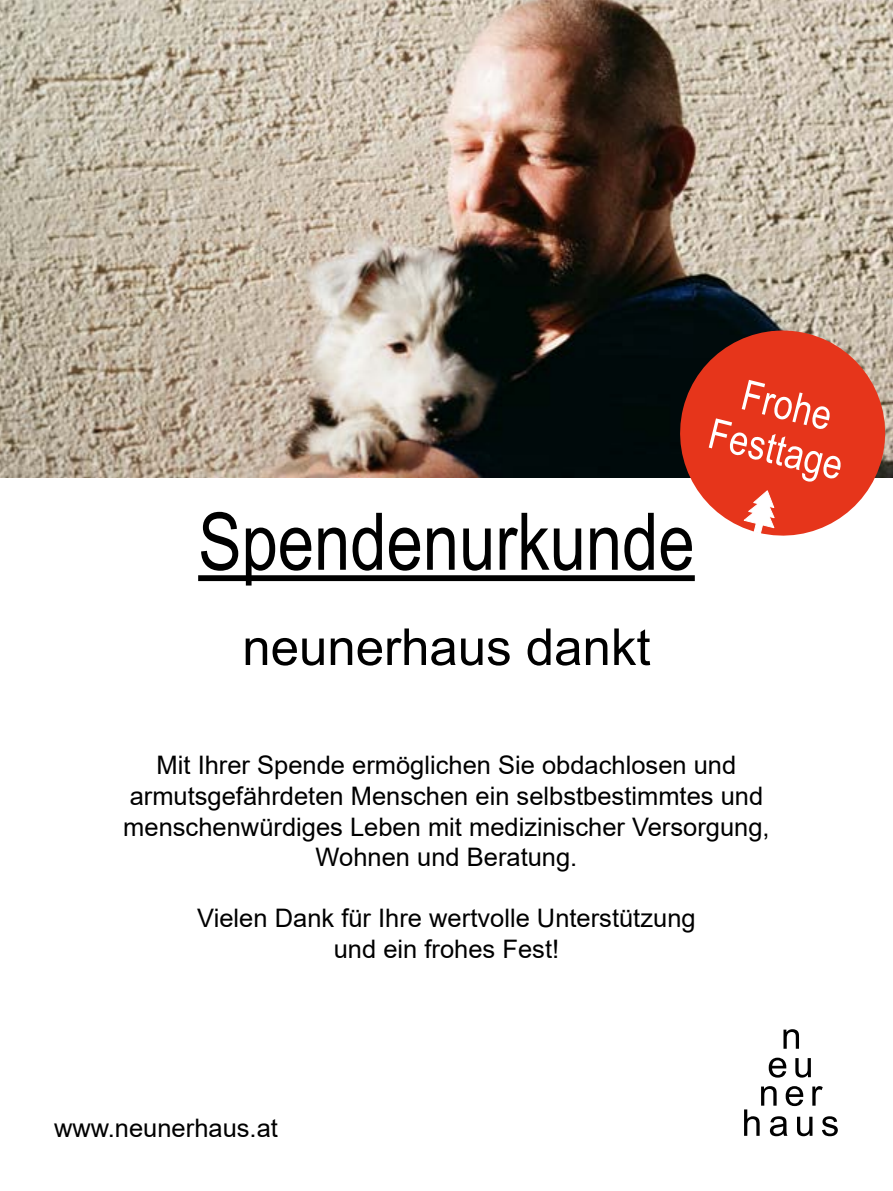
<style>
.page{position:relative;width:893px;height:1191px;background:#fff}
.page>*{position:absolute;margin:0;border:0;box-sizing:border-box;transform-origin:0 0}
.t1{font:79.5px "Arial Narrow";color:#000}
.t2{font:51px "Arial";color:#000}
.t3{font:42px/45.3px "Arial Narrow";color:#fff;text-align:center}
.t4{font:25.5px/30.6px "Arial";color:#000;text-align:center}
</style>
<div class="page">
<img style="left:0;top:0;width:893px;height:478px">
<div style="left:198px;top:575px;width:497px;height:6px;background:#000"></div>
<svg style="left:669px;top:320px;width:224px;height:216px;background:#ca5340"></svg>
<svg style="left:743px;top:489px;width:32px;height:45px"></svg>
<svg style="left:744px;top:1086px;width:94px;height:50px"></svg>
<svg style="left:769px;top:1057px;width:42px;height:20px"></svg>
<svg style="left:783px;top:1029px;width:16px;height:19px"></svg>
<h1 class="t1" style="left:198px;top:483px;width:498px">Spendenurkunde</h1>
<h3 class="t3" style="left:726px;top:365px;width:138px;rotate:14deg">Frohe<br>Festtage</h3>
<h2 class="t2" style="left:242px;top:612px;width:410px">neunerhaus dankt</h2>
<p class="t4" style="left:123px;top:750px;width:648px">Mit Ihrer Spende ermöglichen Sie obdachlosen und armutsgefährdeten Menschen ein selbstbestimmtes und menschenwürdiges Leben mit medizinischer Versorgung, Wohnen und Beratung.</p>
<p class="t4" style="left:197px;top:903px;width:500px">Vielen Dank für Ihre wertvolle Unterstützung und ein frohes Fest!</p>
<p class="t4" style="left:54px;top:1112px;width:225px">www.neunerhaus.at</p>
</div>
